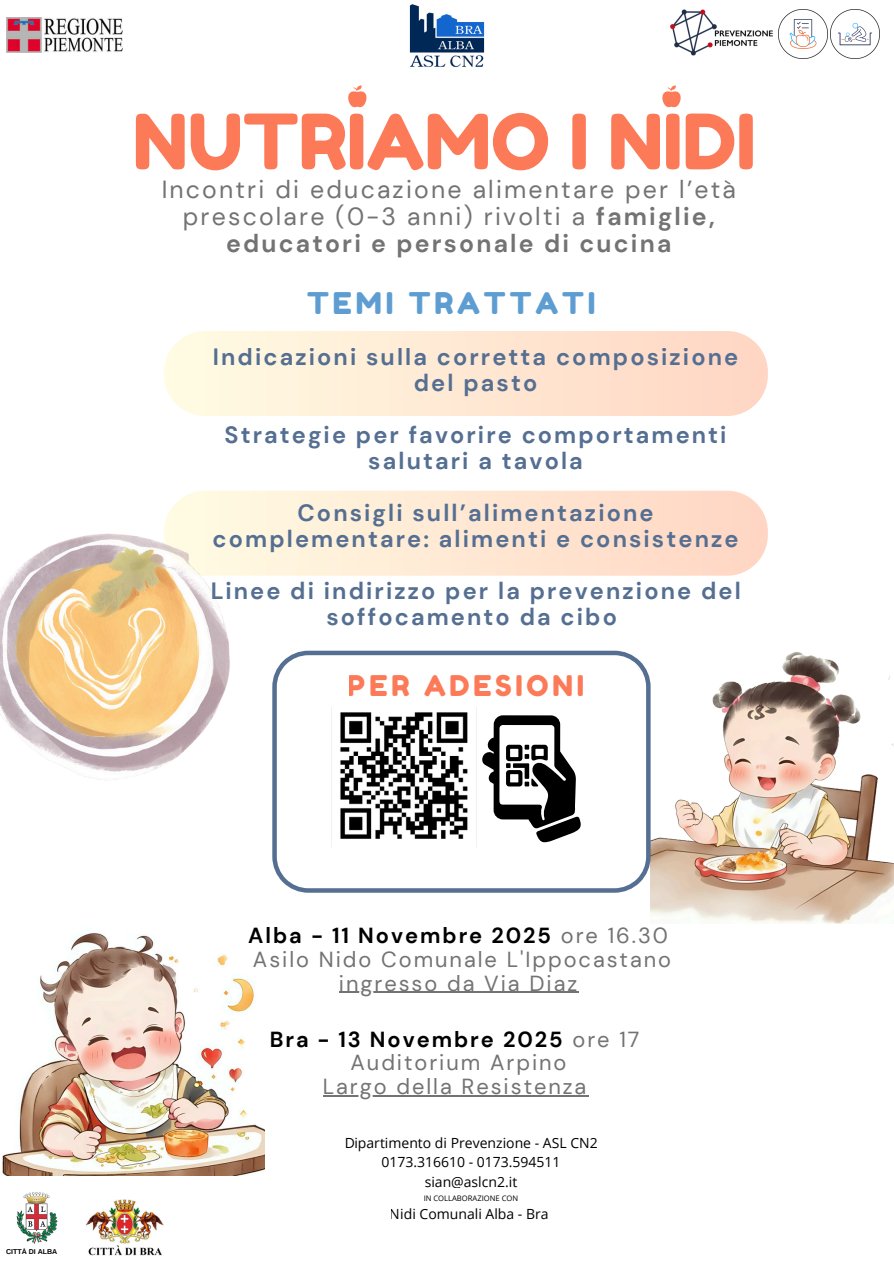
<style>
.page{position:relative;width:894px;height:1264px;background:#fff}
.page>*{position:absolute;margin:0;border:0;box-sizing:border-box;transform-origin:0 0}
.t1{font:76.2px "Fredoka One";color:#fc7a58}
.t2{font:29.85px "Fredoka One";letter-spacing:.13em;color:#5d9dd1}
.t3{font:28.5px "Fredoka One";letter-spacing:.13em;color:#fc7a58}
.t4{font:24.75px/27px "DM Sans";letter-spacing:.09em;color:#737373;text-align:center}
.t5{font:700 23.55px/26px "DM Sans";letter-spacing:.09em;color:#556f92;text-align:center}
.t6{font:21.75px/23.7px "DM Sans";letter-spacing:.09em;color:#737373;text-align:center}
.t7{font:13.95px/19.2px "Open Sans";color:#000;text-align:center}
.t8{font:7.65px "Open Sans";color:#000}
.t9{font:700 7.05px "Arimo";color:#000}
.s1{font-weight:700}
.s2{font-weight:700;color:#000}
</style>
<div class="page">
<div style="left:164px;top:331px;width:603px;height:85px;background:linear-gradient(to right,#fffbe4,#ffd7c5)"></div>
<svg style="left:244px;top:490px;width:523px;height:85px;background:#ffe6d2"></svg>
<img style="left:7px;top:18px;width:116px;height:35px">
<img style="left:670px;top:9px;width:103px;height:47px">
<img style="left:409px;top:4px;width:76px;height:63px">
<img style="left:2px;top:933px;width:262px;height:241px">
<img style="left:650px;top:652px;width:243px;height:271px">
<svg style="left:348px;top:85px;width:18px;height:23px"></svg>
<svg style="left:662px;top:85px;width:18px;height:23px"></svg>
<img style="left:0;top:491px;width:244px;height:290px">
<img style="left:778px;top:9px;width:49px;height:50px">
<img style="left:830px;top:9px;width:49px;height:50px">
<img style="left:16px;top:1192px;width:42px;height:52px">
<img style="left:86px;top:1199px;width:78px;height:56px">
<hr style="left:339px;top:991px;width:137px;height:1px;background:#737373">
<hr style="left:476px;top:991px;width:103px;height:1px;background:#737373">
<hr style="left:323px;top:1095px;width:265px;height:1px;background:#737373">
<svg style="left:272px;top:650px;width:378px;height:242px"></svg>
<h1 class="t1" style="left:133px;top:95px;width:624px">NUTRIAMO I NIDI</h1>
<p class="t4" style="left:161px;top:176px;width:576px">Incontri di educazione alimentare per l’età prescolare (0-3 anni) rivolti a <span class="s1">famiglie, educatori e personale di cucina</span></p>
<p class="t2" style="left:307px;top:284px;width:290px">TEMI TRATTATI</p>
<p class="t5" style="left:213px;top:344px;width:526px">Indicazioni sulla corretta composizione del pasto</p>
<p class="t5" style="left:224px;top:422px;width:503px">Strategie per favorire comportamenti salutari a tavola</p>
<p class="t5" style="left:212px;top:500px;width:527px">Consigli sull’alimentazione complementare: alimenti e consistenze</p>
<p class="t5" style="left:210px;top:578px;width:532px">Linee di indirizzo per la prevenzione del soffocamento da cibo</p>
<p class="t3" style="left:348px;top:668px;width:237px">PER ADESIONI</p>
<p class="t9" style="left:6px;top:1247px;width:53px">CITTÀ DI ALBA</p>
<p class="t6" style="left:248px;top:924px;width:424px"><span class="s2">Alba - 11 Novembre 2025</span> ore 16.30<br>Asilo Nido Comunale L'Ippocastano ingresso da Via Diaz</p>
<p class="t6" style="left:270px;top:1027px;width:371px"><span class="s2">Bra - 13 Novembre 2025</span> ore 17<br>Auditorium Arpino<br>Largo della Resistenza</p>
<p class="t7" style="left:344px;top:1133px;width:255px">Dipartimento di Prevenzione - ASL CN2<br>0173.316610 - 0173.594511 sian@aslcn2.it</p>
<p class="t7" style="left:389px;top:1204px;width:160px">Nidi Comunali Alba - Bra</p>
<p class="t8" style="left:423px;top:1193px;width:96px">IN COLLABORAZIONE CON</p>
</div>
